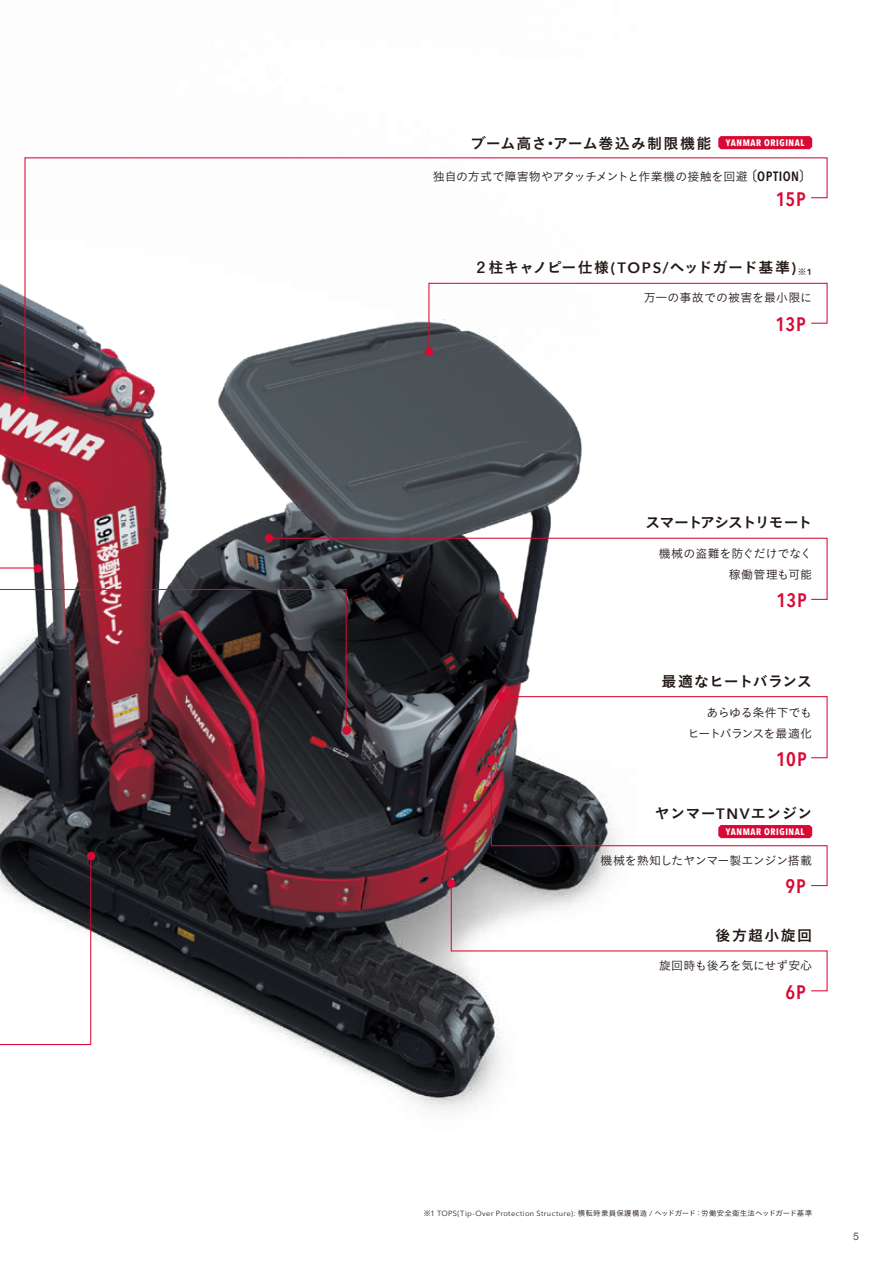
<style>
.page{position:relative;width:893px;height:1263px;background:#fff}
.page>*{position:absolute;margin:0;border:0;box-sizing:border-box;transform-origin:0 0}
.t1{font:600 19.5px "Avenir Next Condensed";letter-spacing:.045em;color:#d80a35}
.t2{font:15px "Koburina Go Std W6";letter-spacing:.015em;color:#231916}
.t3{font:15px "Koburina Go Std W6";letter-spacing:.065em;color:#231916}
.t4{font:15px "Koburina Go Std W6";letter-spacing:-.075em;color:#231916}
.t5{font:15px "Koburina Go Std W6";letter-spacing:-.01em;color:#231916}
.t6{font:12px/21px "Koburina Go Std W3";letter-spacing:-.015em;color:#231916;text-align:right}
.t7{font:12px/21px "Koburina Go Std W3";letter-spacing:-.04em;color:#231916;text-align:right}
.t8{font:12px "Koburina Go Std W3";letter-spacing:.005em;color:#231916}
.t9{font:10.5px "Arial";color:#595857}
.t10{font:700 9.3px "Avenir Next Condensed";letter-spacing:.06em;color:#fff}
.t11{font:7.5px "Avenir Next";letter-spacing:.045em;color:#231916}
.s1{font-size:13.5px}
.s2{font-family:"Avenir Next Condensed";font-weight:600;font-size:13.5px}
.s3{font-family:"Avenir Next";font-weight:600}
.s4{font-family:"Koburina Go Std W3"}
</style>
<div class="page">
<img style="left:0;top:149px;width:723px;height:962px">
<svg style="left:0;top:252px;width:39px;height:317px"></svg>
<svg style="left:0;top:588px;width:347px;height:142px;background:#53373e"></svg>
<div style="left:34px;top:564px;width:8px;height:9px;background:#d80a35;border-radius:50%"></div>
<div style="left:342px;top:726px;width:9px;height:9px;background:#d80a35;border-radius:50%"></div>
<div style="left:447px;top:879px;width:8px;height:9px;background:#d80a35;border-radius:50%"></div>
<div style="left:497px;top:692px;width:9px;height:9px;background:#d80a35;border-radius:50%"></div>
<svg style="left:718px;top:136px;width:94px;height:13px"></svg>
<div style="left:21px;top:395px;width:8px;height:9px;background:#d80a35;border-radius:50%"></div>
<svg style="left:24px;top:157px;width:804px;height:244px"></svg>
<div style="left:425px;top:348px;width:8px;height:8px;background:#d80a35;border-radius:50%"></div>
<svg style="left:428px;top:282px;width:400px;height:71px"></svg>
<svg style="left:0;top:856px;width:92px;height:234px"></svg>
<div style="left:87px;top:852px;width:9px;height:8px;background:#d80a35;border-radius:50%"></div>
<svg style="left:450px;top:696px;width:378px;height:296px"></svg>
<div style="left:265px;top:534px;width:8px;height:8px;background:#d80a35;border-radius:50%"></div>
<svg style="left:268px;top:537px;width:560px;height:63px"></svg>
<p class="t3" style="left:471px;top:132px;width:335px">ブーム高さ･アーム巻込み制限機能 <sup>YANMAR</sup> <sup>ORIGINAL</sup></p>
<p class="t6" style="left:433px;top:166px;width:381px">独自の方式で障害物やアタッチメントと作業機の接触を回避<span class="s1">〔</span><span class="s2">OPTION</span><span class="s1">〕</span></p>
<h1 class="t1" style="left:776px;top:182px;width:32px">15P</h1>
<p class="t2" style="left:473px;top:256px;width:340px">２柱キャノピー仕様<span class="s3">(TOPS/</span>ヘッドガード基準<span class="s3">)</span> <sub>※</sub><sub>1</sub></p>
<p class="t8" style="left:644px;top:289px;width:170px">万一の事故での被害を最小限に</p>
<h1 class="t1" style="left:775px;top:307px;width:32px">13P</h1>
<p class="t4" style="left:645px;top:511px;width:168px">スマートアシストリモート</p>
<p class="t6" style="left:659px;top:543px;width:155px">機械の盗難を防ぐだけでなく稼働管理も可能</p>
<h1 class="t1" style="left:776px;top:583px;width:32px">13P</h1>
<p class="t5" style="left:661px;top:670px;width:152px">最適なヒートバランス</p>
<p class="t7" style="left:688px;top:702px;width:126px">あらゆる条件下でも<br>ヒートバランスを最適化</p>
<h1 class="t1" style="left:776px;top:742px;width:32px">10P</h1>
<p class="t2" style="left:655px;top:802px;width:159px">ヤンマー<span class="s3">TNV</span>エンジン</p>
<p class="t10" style="left:726px;top:826px;width:80px">YANMAR ORIGINAL</p>
<p class="t6" style="left:601px;top:850px;width:213px">機械を熟知したヤンマー製エンジン搭載</p>
<h1 class="t1" style="left:785px;top:870px;width:22px">9P</h1>
<p class="t2" style="left:715px;top:924px;width:98px">後方超小旋回</p>
<p class="t6" style="left:659px;top:955px;width:155px">旋回時も後ろを気にせず安心</p>
<h1 class="t1" style="left:785px;top:975px;width:22px">6P</h1>
<p class="t11" style="left:423px;top:1207px;width:390px"><span class="s4">※</span>1 TOPS(Tip-Over Protection Structure): <span class="s4">横転時乗員保護構造</span> / <span class="s4">ヘッドガード：労働安全衛生法ヘッドガード基準</span></p>
<p class="t9" style="left:853px;top:1230px;width:7px">5</p>
</div>
